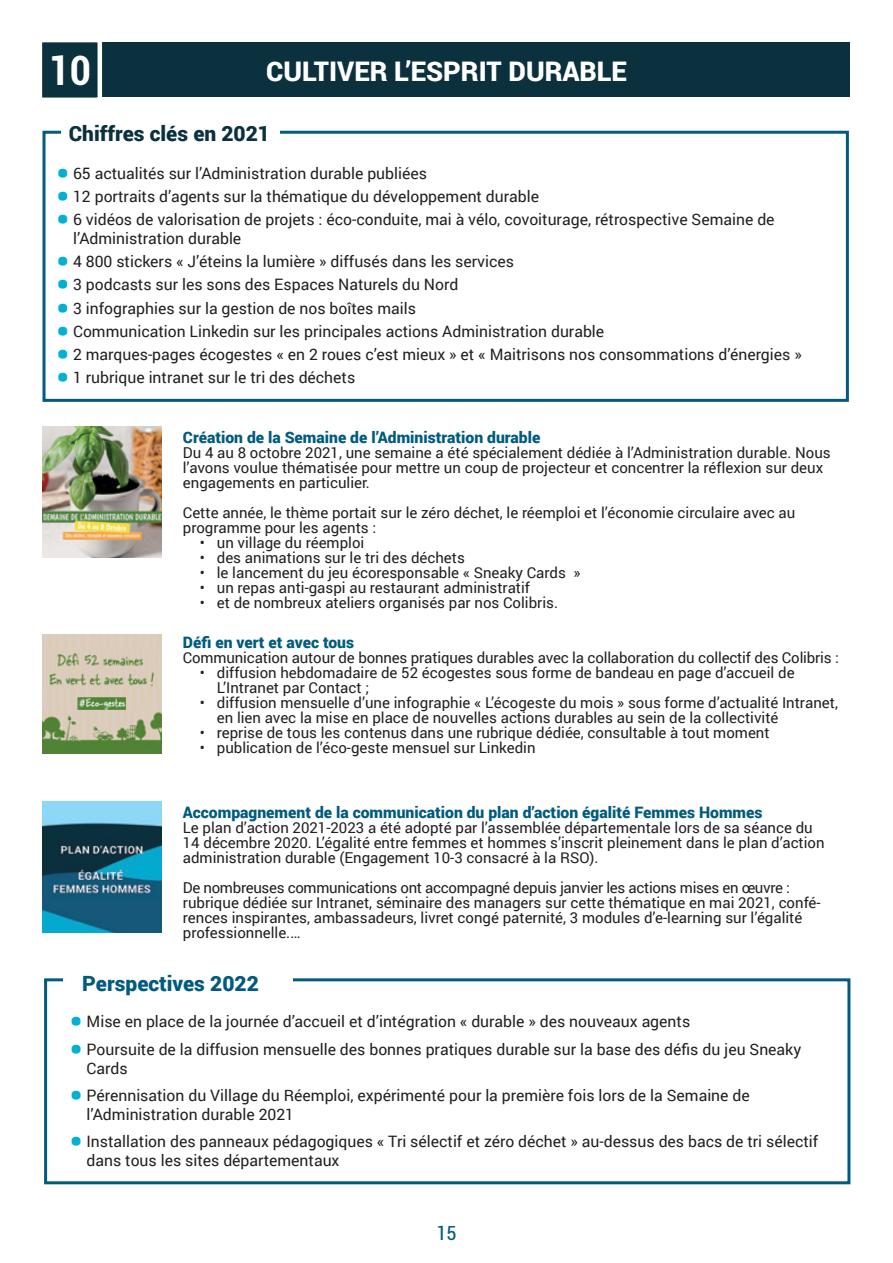
<style>
.page{position:relative;width:893px;height:1263px;background:#fff}
.page>*{position:absolute;margin:0;border:0;box-sizing:border-box;transform-origin:0 0}
.t1{font:700 condensed 40.5px "Roboto";color:#fff}
.t2{font:900 27px "Roboto";color:#fff}
.t3{font:900 21px "Roboto";color:#0b303e}
.t4{font:900 21px "Roboto";color:#005b7f}
.t5{font:condensed 19.5px "Roboto";color:#005b7f}
.t6{font:15.75px/18.9px "Roboto";color:#231f20}
.t7{font:900 15.75px "Roboto";color:#005b7f}
.t8{font:15px/15px "Roboto";color:#231f20}
.t9{font:15px "Roboto";letter-spacing:-.02em;color:#231f20}
.s1{font-weight:900;font-size:31.5px;color:#00b1d3}
</style>
<div class="page">
<div style="left:43px;top:131px;width:806px;height:271px;border:3px solid #005b7f"></div>
<div style="left:61px;top:120px;width:219px;height:29px;background:#fff"></div>
<div style="left:43px;top:43px;width:807px;height:54px;background:#0b303e"></div>
<div style="left:44px;top:978px;width:806px;height:206px;border:3px solid #005b7f"></div>
<div style="left:64px;top:967px;width:229px;height:29px;background:#fff"></div>
<div style="left:38px;top:38px;width:64px;height:64px;border:4px solid #fff"></div>
<img style="left:43px;top:426px;width:119px;height:132px">
<img style="left:43px;top:710px;width:119px;height:43px">
<img style="left:43px;top:635px;width:119px;height:75px">
<img style="left:82px;top:711px;width:80px;height:42px">
<img style="left:78px;top:697px;width:48px;height:13px">
<img style="left:47px;top:649px;width:113px;height:38px">
<img style="left:43px;top:801px;width:119px;height:132px">
<p class="t1" style="left:49px;top:42px;width:44px">10</p>
<p class="t2" style="left:266px;top:52px;width:362px">CULTIVER L’ESPRIT DURABLE</p>
<p class="t3" style="left:69px;top:119px;width:203px">Chiffres clés en 2021</p>
<p class="t6" style="left:56px;top:163px;width:372px"><span class="s1">•</span> 65 actualités sur l’Administration durable publiées</p>
<p class="t6" style="left:56px;top:186px;width:485px"><span class="s1">•</span> 12 portraits d’agents sur la thématique du développement durable</p>
<p class="t6" style="left:73px;top:210px;width:703px;text-indent:-17px"><span class="s1">•</span> 6 vidéos de valorisation de projets : éco-conduite, mai à vélo, covoiturage, rétrospective Semaine de l’Administration durable</p>
<p class="t6" style="left:56px;top:252px;width:460px"><span class="s1">•</span> 4 800 stickers « J’éteins la lumière » diffusés dans les services</p>
<p class="t6" style="left:56px;top:275px;width:404px"><span class="s1">•</span> 3 podcasts sur les sons des Espaces Naturels du Nord</p>
<p class="t6" style="left:56px;top:298px;width:361px"><span class="s1">•</span> 3 infographies sur la gestion de nos boîtes mails</p>
<p class="t6" style="left:56px;top:321px;width:550px"><span class="s1">•</span> Communication Linkedin sur les principales actions Administration durable</p>
<p class="t6" style="left:56px;top:344px;width:747px"><span class="s1">•</span> 2 marques-pages écogestes « en 2 roues c’est mieux » et « Maitrisons nos consommations d’énergies »</p>
<p class="t6" style="left:56px;top:367px;width:301px"><span class="s1">•</span> 1 rubrique intranet sur le tri des déchets</p>
<p class="t7" style="left:183px;top:426px;width:359px">Création de la Semaine de l’Administration durable</p>
<p class="t8" style="left:183px;top:444px;width:649px">Du 4 au 8 octobre 2021, une semaine a été spécialement dédiée à l’Administration durable. Nous l’avons voulue thématisée pour mettre un coup de projecteur et concentrer la réflexion sur deux engagements en particulier.</p>
<p class="t8" style="left:183px;top:504px;width:614px">Cette année, le thème portait sur le zéro déchet, le réemploi et l’économie circulaire avec au programme pour les agents :</p>
<p class="t8" style="left:200px;top:534px;width:166px">• un village du réemploi</p>
<p class="t8" style="left:200px;top:549px;width:267px">• des animations sur le tri des déchets</p>
<p class="t8" style="left:200px;top:564px;width:382px">• le lancement du jeu écoresponsable « Sneaky Cards »</p>
<p class="t8" style="left:200px;top:579px;width:332px">• un repas anti-gaspi au restaurant administratif</p>
<p class="t8" style="left:200px;top:594px;width:360px">• et de nombreux ateliers organisés par nos Colibris.</p>
<p class="t7" style="left:183px;top:631px;width:173px">Défi en vert et avec tous</p>
<p class="t8" style="left:183px;top:650px;width:658px">Communication autour de bonnes pratiques durables avec la collaboration du collectif des Colibris :</p>
<p class="t8" style="left:217px;top:665px;width:579px;text-indent:-17px">• diffusion hebdomadaire de 52 écogestes sous forme de bandeau en page d’accueil de<br>L’Intranet par Contact ;</p>
<p class="t8" style="left:217px;top:695px;width:623px;text-indent:-17px">• diffusion mensuelle d’une infographie « L’écogeste du mois » sous forme d’actualité Intranet, en lien avec la mise en place de nouvelles actions durables au sein de la collectivité</p>
<p class="t8" style="left:200px;top:725px;width:571px">• reprise de tous les contenus dans une rubrique dédiée, consultable à tout moment</p>
<p class="t8" style="left:200px;top:740px;width:337px">• publication de l’éco-geste mensuel sur Linkedin</p>
<p class="t7" style="left:183px;top:801px;width:581px">Accompagnement de la communication du plan d’action égalité Femmes Hommes</p>
<p class="t8" style="left:183px;top:819px;width:643px">Le plan d’action 2021-2023 a été adopté par l’assemblée départementale lors de sa séance du<br>14 décembre 2020. L’égalité entre femmes et hommes s’inscrit pleinement dans le plan d’action administration durable (Engagement 10-3 consacré à la RSO).</p>
<p class="t9" style="left:183px;top:877px;width:609px">De nombreuses communications ont accompagné depuis janvier les actions mises en œuvre :</p>
<p class="t8" style="left:183px;top:894px;width:639px">rubrique dédiée sur Intranet, séminaire des managers sur cette thématique en mai 2021, confé&shy;rences inspirantes, ambassadeurs, livret congé paternité, 3 modules d’e-learning sur l’égalité professionnelle.…</p>
<p class="t4" style="left:82px;top:968px;width:178px">Perspectives 2022</p>
<p class="t6" style="left:70px;top:1012px;width:622px"><span class="s1">•</span> Mise en place de la journée d’accueil et d’intégration « durable » des nouveaux agents</p>
<p class="t6" style="left:87px;top:1039px;width:716px;text-indent:-17px"><span class="s1">•</span> Poursuite de la diffusion mensuelle des bonnes pratiques durable sur la base des défis du jeu Sneaky<br>Cards</p>
<p class="t6" style="left:87px;top:1085px;width:665px;text-indent:-17px"><span class="s1">•</span> Pérennisation du Village du Réemploi, expérimenté pour la première fois lors de la Semaine de l’Administration durable 2021</p>
<p class="t6" style="left:87px;top:1132px;width:733px;text-indent:-17px"><span class="s1">•</span> Installation des panneaux pédagogiques « Tri sélectif et zéro déchet » au-dessus des bacs de tri sélectif dans tous les sites départementaux</p>
<h3 class="t5" style="left:436px;top:1219px;width:22px">15</h3>
</div>
